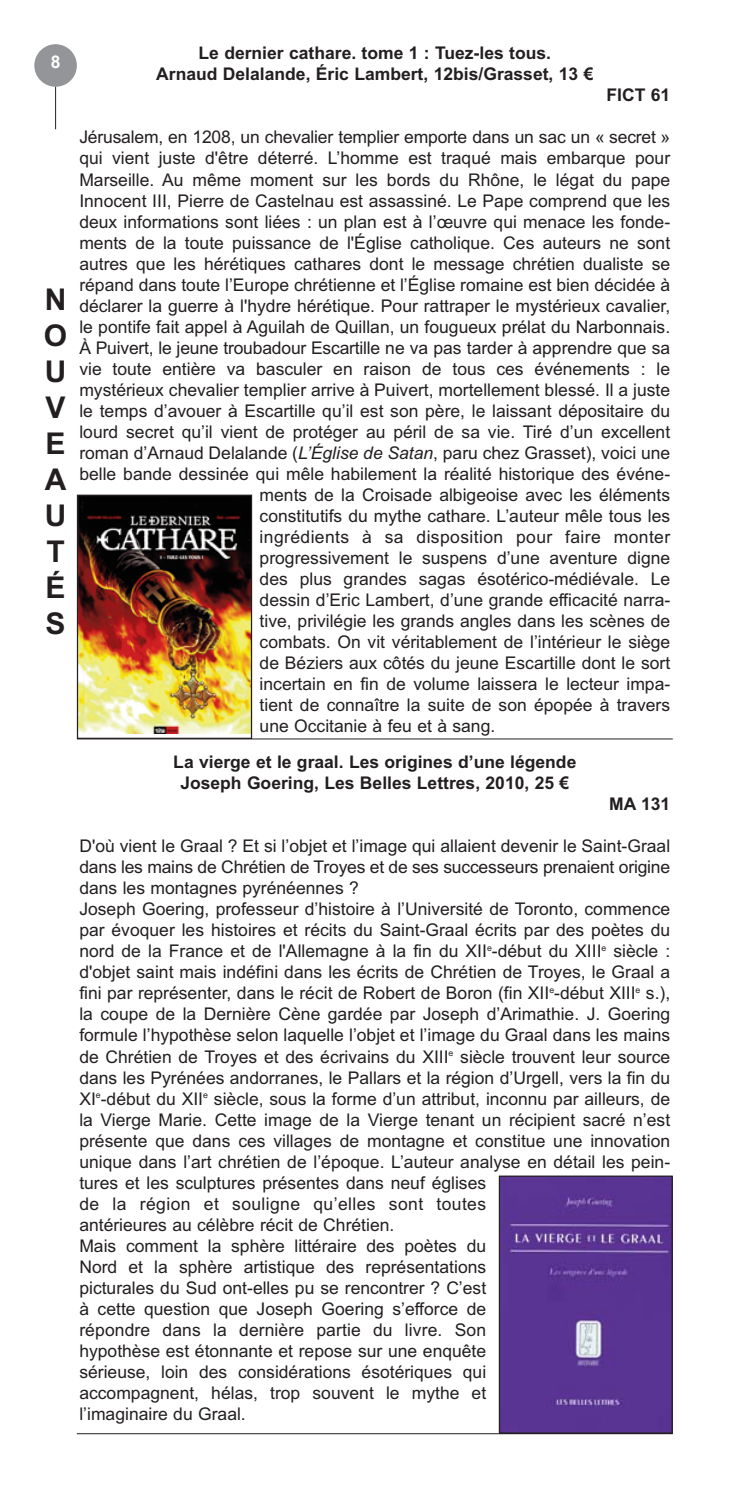
<style>
.page{position:relative;width:741px;height:1492px;background:#fff}
.page>*{position:absolute;margin:0;border:0;box-sizing:border-box;transform-origin:0 0}
.t1{font:700 30px/36px "Arial";color:#231f20;text-align:justify}
.t2{font:17.5px/21px "Arial";color:#231f20}
.t3{font:700 17.5px/21px "Arial";color:#231f20;text-align:center}
.t4{font:17.5px "Arial";letter-spacing:.02em;color:#231f20}
.t5{font:700 17.5px "Arial";color:#fff}
.s1{font-style:italic}
</style>
<div class="page">
<img style="left:79px;top:496px;width:171px;height:237px">
<div style="left:77px;top:494px;width:175px;height:245px;border:1px solid #231f20"></div>
<hr style="left:77px;top:738px;width:595px;height:1px;background:#231f20">
<img style="left:500px;top:1177px;width:170px;height:254px">
<div style="left:498px;top:1175px;width:174px;height:258px;border:1px solid #231f20"></div>
<hr style="left:77px;top:1433px;width:595px;height:1px;background:#231f20">
<div style="left:34px;top:44px;width:43px;height:43px;background:#939598;border-radius:50%"></div>
<hr style="left:55px;top:87px;width:1px;height:42px;background:#231f20">
<p class="t5" style="left:51px;top:55px;width:11px">8</p>
<h1 class="t1" style="left:44px;top:284px;width:25px">N O U V E A U T É S</h1>
<p class="t3" style="left:156px;top:45px;width:438px">Le dernier cathare. tome 1 : Tuez-les tous.<br>Arnaud Delalande, Éric Lambert, 12bis/Grasset, 13 €</p>
<p class="t3" style="left:606px;top:87px;width:65px">FICT 61</p>
<p class="t2" style="left:79px;top:129px;width:592px">Jérusalem, en 1208, un chevalier templier emporte dans un sac un « secret »</p>
<p class="t2" style="left:79px;top:150px;width:592px">qui vient juste d'être déterré. L’homme est traqué mais embarque pour</p>
<p class="t2" style="left:79px;top:171px;width:592px">Marseille. Au même moment sur les bords du Rhône, le légat du pape</p>
<p class="t2" style="left:79px;top:192px;width:592px">Innocent III, Pierre de Castelnau est assassiné. Le Pape comprend que les</p>
<p class="t2" style="left:79px;top:213px;width:592px">deux informations sont liées : un plan est à l’œuvre qui menace les fonde-</p>
<p class="t2" style="left:79px;top:234px;width:592px">ments de la toute puissance de l'Église catholique. Ces auteurs ne sont</p>
<p class="t2" style="left:79px;top:255px;width:592px">autres que les hérétiques cathares dont le message chrétien dualiste se</p>
<p class="t2" style="left:79px;top:276px;width:592px">répand dans toute l’Europe chrétienne et l’Église romaine est bien décidée à</p>
<p class="t2" style="left:79px;top:297px;width:592px">déclarer la guerre à l'hydre hérétique. Pour rattraper le mystérieux cavalier,</p>
<p class="t2" style="left:79px;top:318px;width:592px">le pontife fait appel à Aguilah de Quillan, un fougueux prélat du Narbonnais.</p>
<p class="t2" style="left:79px;top:339px;width:592px">À Puivert, le jeune troubadour Escartille ne va pas tarder à apprendre que sa</p>
<p class="t2" style="left:79px;top:360px;width:592px">vie toute entière va basculer en raison de tous ces événements : le</p>
<p class="t2" style="left:79px;top:381px;width:592px">mystérieux chevalier templier arrive à Puivert, mortellement blessé. Il a juste</p>
<p class="t2" style="left:79px;top:402px;width:592px">le temps d’avouer à Escartille qu’il est son père, le laissant dépositaire du</p>
<p class="t2" style="left:79px;top:423px;width:592px">lourd secret qu’il vient de protéger au péril de sa vie. Tiré d’un excellent</p>
<p class="t2" style="left:79px;top:444px;width:592px">roman d’Arnaud Delalande (<span class="s1">L’Église de Satan</span>, paru chez Grasset), voici une</p>
<p class="t2" style="left:79px;top:465px;width:592px">belle bande dessinée qui mêle habilement la réalité historique des événe-</p>
<p class="t2" style="left:259px;top:486px;width:412px">ments de la Croisade albigeoise avec les éléments</p>
<p class="t2" style="left:259px;top:507px;width:412px">constitutifs du mythe cathare. L’auteur mêle tous les</p>
<p class="t4" style="left:259px;top:530px;width:412px">ingrédients à sa disposition pour faire monter</p>
<p class="t2" style="left:259px;top:549px;width:412px">progressivement le suspens d’une aventure digne</p>
<p class="t2" style="left:259px;top:570px;width:412px">des plus grandes sagas ésotérico-médiévale. Le</p>
<p class="t2" style="left:259px;top:591px;width:412px">dessin d’Eric Lambert, d’une grande efficacité narra-</p>
<p class="t2" style="left:259px;top:612px;width:412px">tive, privilégie les grands angles dans les scènes de</p>
<p class="t2" style="left:259px;top:633px;width:412px">combats. On vit véritablement de l’intérieur le siège</p>
<p class="t2" style="left:259px;top:654px;width:412px">de Béziers aux côtés du jeune Escartille dont le sort</p>
<p class="t2" style="left:259px;top:675px;width:412px">incertain en fin de volume laissera le lecteur impa-</p>
<p class="t2" style="left:259px;top:696px;width:412px">tient de connaître la suite de son épopée à travers</p>
<p class="t2" style="left:259px;top:717px;width:237px">une Occitanie à feu et à sang.</p>
<p class="t3" style="left:173px;top:753px;width:404px">La vierge et le graal. Les origines d’une légende<br>Joseph Goering, Les Belles Lettres, 2010, 25 €</p>
<p class="t3" style="left:608px;top:795px;width:63px">MA 131</p>
<p class="t2" style="left:79px;top:837px;width:592px">D'où vient le Graal ? Et si l’objet et l’image qui allaient devenir le Saint-Graal dans les mains de Chrétien de Troyes et de ses successeurs prenaient origine dans les montagnes pyrénéennes ?<br>Joseph Goering, professeur d’histoire à l’Université de Toronto, commence par évoquer les histoires et récits du Saint-Graal écrits par des poètes du nord de la France et de l'Allemagne à la fin du XII<sup>e</sup>-début du XIII<sup>e</sup> siècle : d'objet saint mais indéfini dans les écrits de Chrétien de Troyes, le Graal a fini par représenter, dans le récit de Robert de Boron (fin XII<sup>e</sup>-début XIII<sup>e</sup> s.), la coupe de la Dernière Cène gardée par Joseph d’Arimathie. J. Goering formule l’hypothèse selon laquelle l’objet et l’image du Graal dans les mains de Chrétien de Troyes et des écrivains du XIII<sup>e</sup> siècle trouvent leur source dans les Pyrénées andorranes, le Pallars et la région d’Urgell, vers la fin du XI<sup>e</sup>-début du XII<sup>e</sup> siècle, sous la forme d’un attribut, inconnu par ailleurs, de la Vierge Marie. Cette image de la Vierge tenant un récipient sacré n’est présente que dans ces villages de montagne et constitue une innovation unique dans l’art chrétien de l’époque. L’auteur analyse en détail les pein&shy;tures et les sculptures présentes dans neuf églises<br>de la région et souligne qu’elles sont toutes<br>antérieures au célèbre récit de Chrétien.<br>Mais comment la sphère littéraire des poètes du<br>Nord et la sphère artistique des représentations<br>picturales du Sud ont-elles pu se rencontrer ? C’est<br>à cette question que Joseph Goering s’efforce de<br>répondre dans la dernière partie du livre. Son<br>hypothèse est étonnante et repose sur une enquête<br>sérieuse, loin des considérations ésotériques qui<br>accompagnent, hélas, trop souvent le mythe et<br>l’imaginaire du Graal.</p>
</div>
